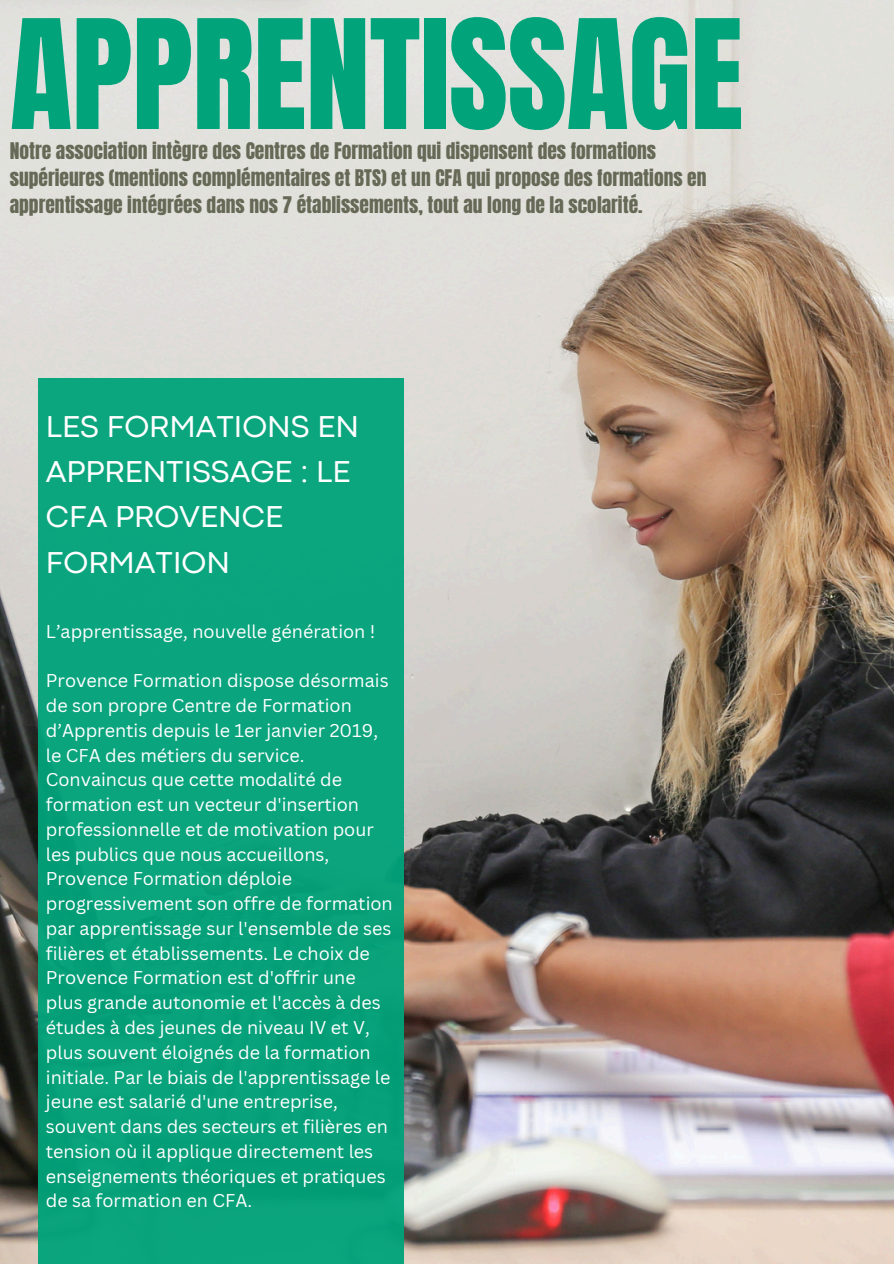
<style>
.page{position:relative;width:894px;height:1264px;background:#fff}
.page>*{position:absolute;margin:0;border:0;box-sizing:border-box;transform-origin:0 0}
.t1{font:129px "Anton";letter-spacing:-.005em;color:#00a37a}
.t2{font:31.5px/45px "Codec Pro";color:#fff}
.t3{font:19.5px/27px "Anton";color:#666956}
.t4{font:18px/24.8px "Canva Sans";color:#fff}
</style>
<div class="page">
<img style="left:0;top:0;width:893px;height:1263px">
<div style="left:38px;top:378px;width:365px;height:885px;background:#0aa57d"></div>
<p class="t1" style="left:10px;top:-18px;width:735px">APPRENTISSAGE</p>
<p class="t3" style="left:10px;top:137px;width:698px">Notre association intègre des Centres de Formation qui dispensent des formations supérieures (mentions complémentaires et BTS) et un CFA qui propose des formations en apprentissage intégrées dans nos 7 établissements, tout au long de la scolarité.</p>
<h1 class="t2" style="left:46px;top:407px;width:314px">LES FORMATIONS EN<br>APPRENTISSAGE : LE<br>CFA PROVENCE<br>FORMATION</h1>
<p class="t4" style="left:46px;top:618px;width:331px">L’apprentissage, nouvelle génération !</p>
<h2 class="t4" style="left:46px;top:668px;width:348px">Provence Formation dispose désormais de son propre Centre de Formation d’Apprentis depuis le 1er janvier 2019, le CFA des métiers du service.<br>Convaincus que cette modalité de formation est un vecteur d'insertion professionnelle et de motivation pour les publics que nous accueillons, Provence Formation déploie progressivement son offre de formation par apprentissage sur l'ensemble de ses filières et établissements. Le choix de Provence Formation est d'offrir une plus grande autonomie et l'accès à des études à des jeunes de niveau IV et V, plus souvent éloignés de la formation initiale. Par le biais de l'apprentissage le jeune est salarié d'une entreprise, souvent dans des secteurs et filières en tension où il applique directement les enseignements théoriques et pratiques de sa formation en CFA.</h2>
</div>
